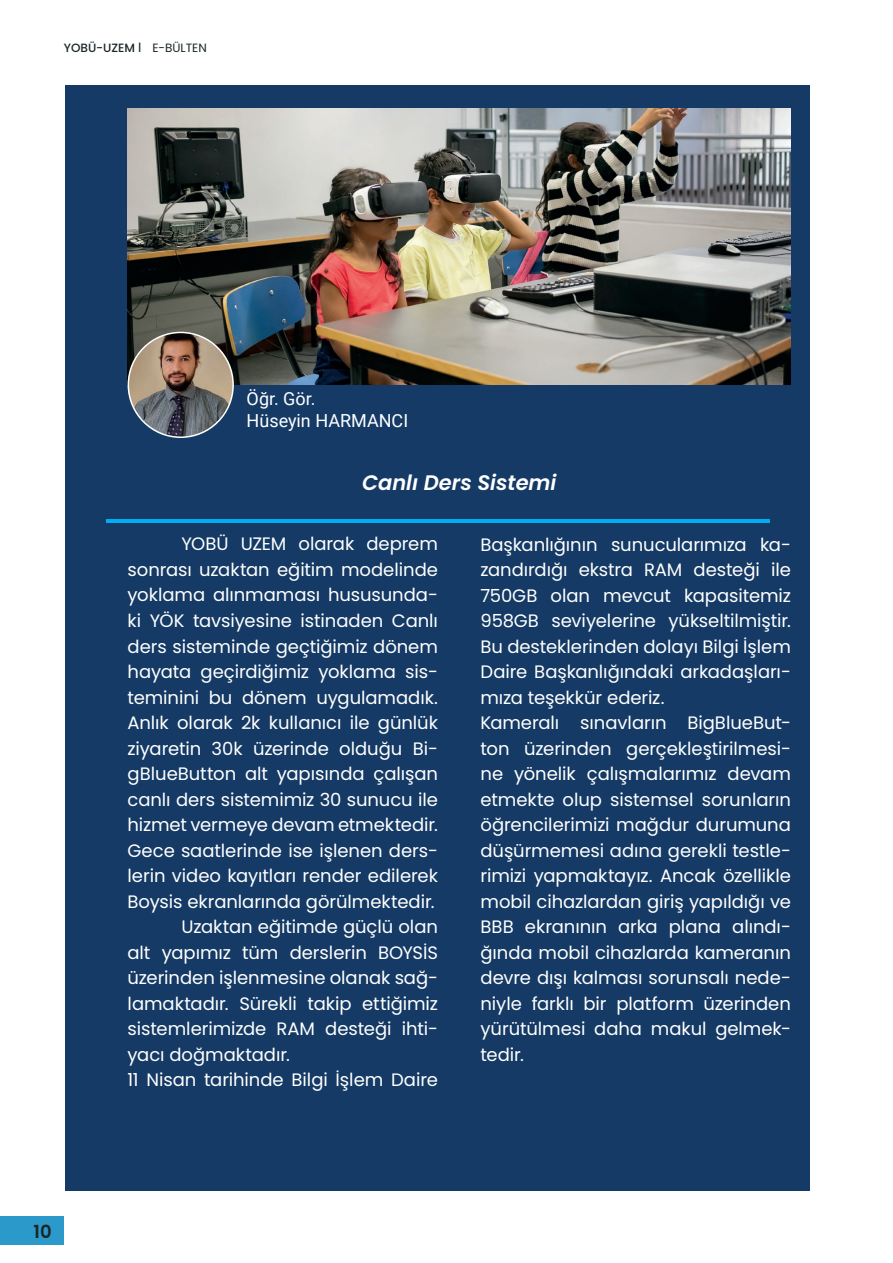
<style>
.page{position:relative;width:893px;height:1263px;background:#fff}
.page>*{position:absolute;margin:0;border:0;box-sizing:border-box;transform-origin:0 0}
.t1{font:italic 600 21px "Poppins";color:#fff}
.t2{font:18px/25.5px "Poppins";letter-spacing:-.005em;color:#fff}
.t3{font:18px/21.6px "Roboto";color:#fff}
.t4{font:600 18px "Poppins";color:#1b2528}
.t5{font:500 12px "Poppins";color:#1b2629}
.s1{font-weight:400;font-size:13.5px}
.s2{font-weight:400}
</style>
<div class="page">
<div style="left:0;top:1216px;width:64px;height:29px;background:#2b99ca"></div>
<div style="left:66px;top:85px;width:744px;height:1106px;background:#143a65"></div>
<img style="left:128px;top:108px;width:663px;height:277px">
<img style="left:128px;top:332px;width:105px;height:105px;border-radius:52px">
<div style="left:128px;top:332px;width:106px;height:106px;border:2px solid #fff;border-radius:50%"></div>
<hr style="left:106px;top:519px;width:664px;height:4px;background:#00aeef">
<p class="t5" style="left:64px;top:41px;width:145px">YOBÜ-UZEM <span class="s1">I</span> <span class="s2">E-BÜLTEN</span></p>
<p class="t4" style="left:34px;top:1221px;width:20px">10</p>
<p class="t3" style="left:247px;top:387px;width:163px">Öğr. Gör.<br>Hüseyin HARMANCI</p>
<p class="t1" style="left:362px;top:470px;width:196px">Canlı Ders Sistemi</p>
<p class="t2" style="left:182px;top:531px;width:258px">YOBÜ UZEM olarak deprem</p>
<p class="t2" style="left:128px;top:557px;width:312px">sonrası uzaktan eğitim modelinde</p>
<p class="t2" style="left:128px;top:582px;width:312px">yoklama alınmaması hususunda-</p>
<p class="t2" style="left:128px;top:608px;width:312px">ki YÖK tavsiyesine istinaden Canlı</p>
<p class="t2" style="left:128px;top:633px;width:312px">ders sisteminde geçtiğimiz dönem</p>
<p class="t2" style="left:128px;top:659px;width:312px">hayata geçirdiğimiz yoklama sis-</p>
<p class="t2" style="left:128px;top:684px;width:312px">teminini bu dönem uygulamadık.</p>
<p class="t2" style="left:128px;top:710px;width:312px">Anlık olarak 2k kullanıcı ile günlük</p>
<p class="t2" style="left:128px;top:735px;width:312px">ziyaretin 30k üzerinde olduğu Bi-</p>
<p class="t2" style="left:128px;top:761px;width:312px">gBlueButton alt yapısında çalışan</p>
<p class="t2" style="left:128px;top:786px;width:312px">canlı ders sistemimiz 30 sunucu ile</p>
<p class="t2" style="left:128px;top:812px;width:312px">hizmet vermeye devam etmektedir.</p>
<p class="t2" style="left:128px;top:838px;width:312px">Gece saatlerinde ise işlenen ders-</p>
<p class="t2" style="left:128px;top:863px;width:312px">lerin video kayıtları render edilerek</p>
<p class="t2" style="left:128px;top:889px;width:308px">Boysis ekranlarında görülmektedir.</p>
<p class="t2" style="left:182px;top:914px;width:258px">Uzaktan eğitimde güçlü olan</p>
<p class="t2" style="left:128px;top:940px;width:312px">alt yapımız tüm derslerin BOYSİS</p>
<p class="t2" style="left:128px;top:965px;width:312px">üzerinden işlenmesine olanak sağ-</p>
<p class="t2" style="left:128px;top:991px;width:312px">lamaktadır. Sürekli takip ettiğimiz</p>
<p class="t2" style="left:128px;top:1016px;width:312px">sistemlerimizde RAM desteği ihti-</p>
<p class="t2" style="left:128px;top:1042px;width:164px">yacı doğmaktadır.</p>
<p class="t2" style="left:128px;top:1067px;width:312px">11 Nisan tarihinde Bilgi İşlem Daire</p>
<p class="t2" style="left:480px;top:532px;width:312px">Başkanlığının sunucularımıza ka&shy;zandırdığı ekstra RAM desteği ile 750GB olan mevcut kapasitemiz 958GB seviyelerine yükseltilmiştir.<br>Bu desteklerinden dolayı Bilgi İşlem Daire Başkanlığındaki arkadaşları&shy;mıza teşekkür ederiz.<br>Kameralı sınavların BigBlueBut&shy;ton üzerinden gerçekleştirilmesi&shy;ne yönelik çalışmalarımız devam etmekte olup sistemsel sorunların öğrencilerimizi mağdur durumuna düşürmemesi adına gerekli testle&shy;rimizi yapmaktayız. Ancak özellikle mobil cihazlardan giriş yapıldığı ve BBB ekranının arka plana alındı&shy;ğında mobil cihazlarda kameranın devre dışı kalması sorunsalı nede&shy;niyle farklı bir platform üzerinden yürütülmesi daha makul gelmek&shy;tedir.</p>
</div>
